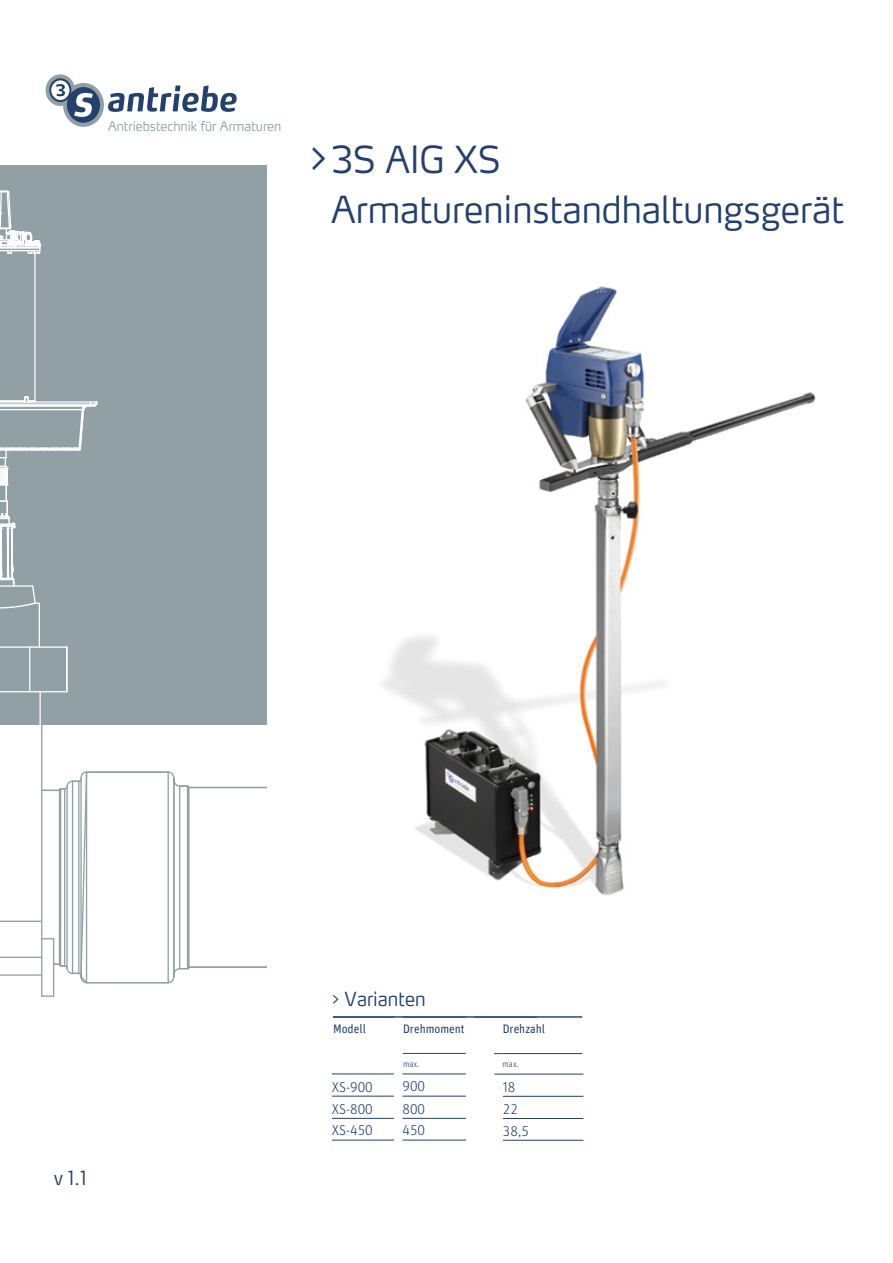
<style>
.page{position:relative;width:893px;height:1263px;background:#fff}
.page>*{position:absolute;margin:0;border:0;box-sizing:border-box;transform-origin:0 0}
.t1{font:300 55.35px "Unit Pro";color:#24406d;scale:.84 1}
.t2{font:300 36.9px "Max Pro";color:#24406d;scale:.93 1}
.t3{font:300 19.2px "Max Pro";color:#24406d;scale:.93 1}
.t4{font:300 14.25px "Unit Pro";color:#24406d;scale:.96 1}
.t5{font:300 13.2px "Max Pro";color:#90a0a4;scale:.93 1}
.t6{font:12.3px "Unit Pro";color:#24406d;scale:.93 1}
.t7{font:300 9.3px "Unit Pro";color:#24406d;scale:.93 1}
.s1{font-family:"Unit Pro";font-size:21.6px}
</style>
<div class="page">
<div style="left:0;top:166px;width:267px;height:559px;background:#90a0a4"></div>
<hr style="left:87px;top:982px;width:81px;height:1px;background:#90a0a4">
<hr style="left:189px;top:966px;width:78px;height:2px;background:#90a0a4">
<hr style="left:41px;top:688px;width:1px;height:233px;background:#90a0a4">
<hr style="left:189px;top:787px;width:78px;height:1px;background:#90a0a4">
<svg style="left:167px;top:771px;width:23px;height:213px"></svg>
<svg style="left:0;top:770px;width:88px;height:227px"></svg>
<hr style="left:87px;top:771px;width:81px;height:2px;background:#90a0a4">
<hr style="left:0;top:646px;width:30px;height:2px;background:#fff">
<hr style="left:30px;top:646px;width:37px;height:2px;background:#fff">
<hr style="left:29px;top:647px;width:1px;height:45px;background:#fff">
<hr style="left:30px;top:691px;width:37px;height:1px;background:#fff">
<hr style="left:0;top:691px;width:30px;height:1px;background:#fff">
<hr style="left:39px;top:603px;width:1px;height:44px;background:#fff">
<hr style="left:39px;top:692px;width:2px;height:33px;background:#fff">
<hr style="left:66px;top:647px;width:2px;height:45px;background:#fff">
<hr style="left:34px;top:253px;width:2px;height:148px;background:#fff">
<svg style="left:0;top:190px;width:42px;height:99px"></svg>
<svg style="left:0;top:353px;width:98px;height:256px"></svg>
<div style="left:46px;top:74px;width:29px;height:32px;background:#90a0a4;border-radius:50%"></div>
<svg style="left:49px;top:78px;width:188px;height:49px"></svg>
<hr style="left:403px;top:1053px;width:63px;height:1px;background:#24406d">
<hr style="left:503px;top:1053px;width:79px;height:1px;background:#24406d">
<hr style="left:333px;top:1016px;width:249px;height:2px;background:#24406d">
<img style="left:383px;top:286px;width:433px;height:610px">
<hr style="left:332px;top:1074px;width:62px;height:1px;background:#24406d">
<hr style="left:403px;top:1074px;width:63px;height:1px;background:#24406d">
<hr style="left:503px;top:1074px;width:80px;height:1px;background:#24406d">
<hr style="left:332px;top:1096px;width:62px;height:1px;background:#24406d">
<hr style="left:332px;top:1118px;width:62px;height:1px;background:#24406d">
<hr style="left:403px;top:1096px;width:63px;height:1px;background:#24406d">
<hr style="left:403px;top:1118px;width:63px;height:1px;background:#24406d">
<hr style="left:503px;top:1096px;width:80px;height:1px;background:#24406d">
<hr style="left:503px;top:1118px;width:80px;height:1px;background:#24406d">
<hr style="left:332px;top:1140px;width:62px;height:1px;background:#24406d">
<hr style="left:403px;top:1140px;width:63px;height:1px;background:#24406d">
<hr style="left:503px;top:1140px;width:80px;height:1px;background:#24406d">
<p class="t5" style="left:108px;top:118px;width:188px">Antriebstechnik für Armaturen</p>
<h1 class="t1" style="left:306px;top:125px;width:32px">&gt;</h1>
<p class="t2" style="left:331px;top:136px;width:184px">3S AIG XS</p>
<p class="t2" style="left:331px;top:186px;width:553px">Armatureninstandhaltungsgerät</p>
<p class="t3" style="left:54px;top:1166px;width:37px">v 1.1</p>
<p class="t3" style="left:330px;top:986px;width:104px"><span class="s1">&gt;</span> Varianten</p>
<p class="t6" style="left:333px;top:1021px;width:37px">Modell</p>
<p class="t6" style="left:403px;top:1021px;width:68px">Drehmoment</p>
<p class="t7" style="left:403px;top:1058px;width:19px">max.</p>
<p class="t7" style="left:503px;top:1059px;width:19px">max.</p>
<p class="t6" style="left:503px;top:1021px;width:47px">Drehzahl</p>
<p class="t4" style="left:332px;top:1078px;width:44px">XS-900</p>
<p class="t4" style="left:403px;top:1078px;width:25px">900</p>
<p class="t4" style="left:503px;top:1078px;width:14px">18</p>
<p class="t4" style="left:332px;top:1100px;width:44px">XS-800</p>
<p class="t4" style="left:403px;top:1100px;width:25px">800</p>
<p class="t4" style="left:503px;top:1100px;width:17px">22</p>
<p class="t4" style="left:332px;top:1122px;width:44px">XS-450</p>
<p class="t4" style="left:403px;top:1122px;width:25px">450</p>
<p class="t4" style="left:503px;top:1122px;width:28px">38,5</p>
</div>
